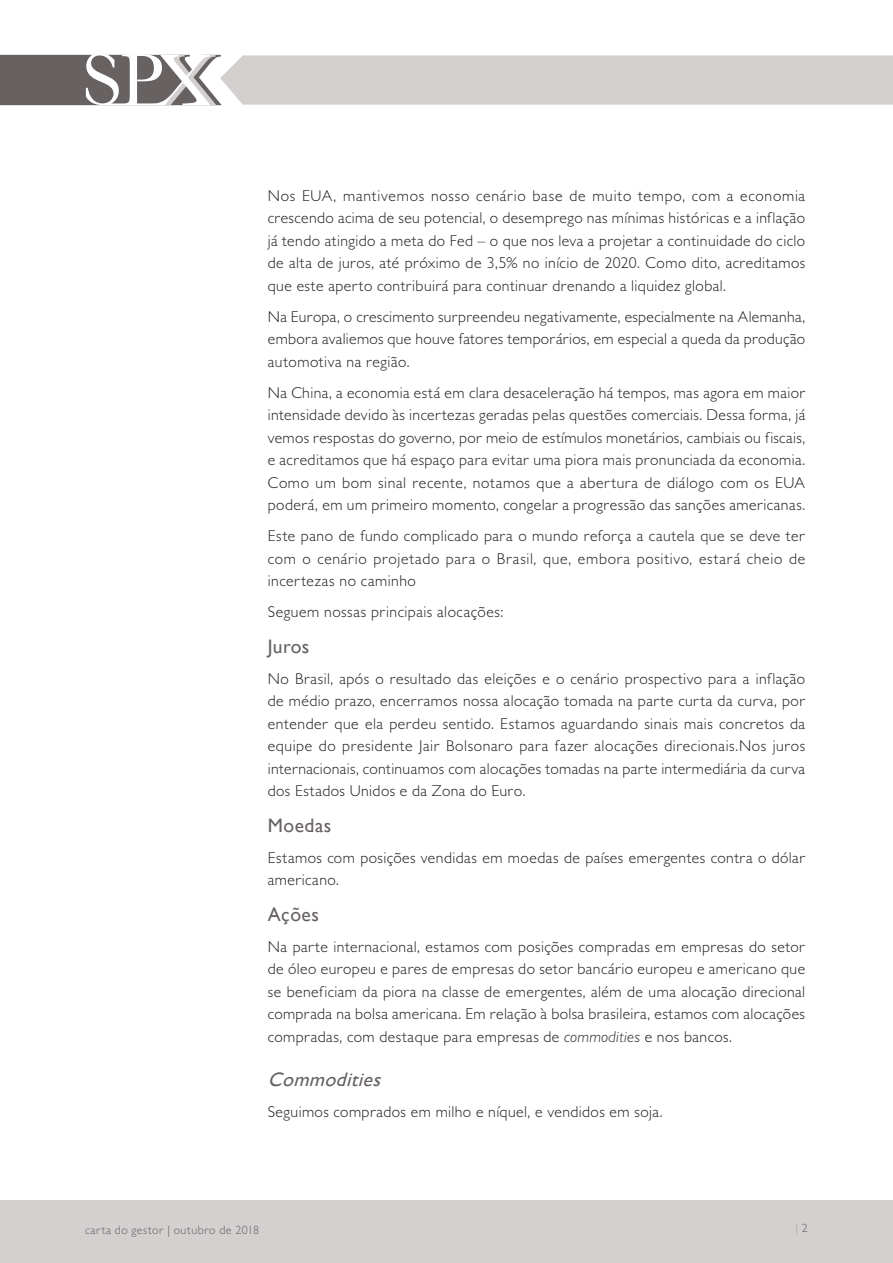
<style>
.page{position:relative;width:893px;height:1263px;background:#fff}
.page>*{position:absolute;margin:0;border:0;box-sizing:border-box;transform-origin:0 0}
.texto{font:19.5px "Gill Sans";letter-spacing:.025em;color:#676162}
.subtítulo{font:italic 19.5px "Gill Sans";color:#676162}
.texto-2{font:300 15.75px/22.5px "Gill Sans MT Pro";letter-spacing:.03em;color:#231f20;text-align:justify}
.t1{font:300 12px "Gill Sans MT Pro";letter-spacing:.045em;color:#676162}
.t2{font:300 12px "Gill Sans MT Pro";color:#a59fa0}
.s1{font-style:italic}
.s2{color:#676162}
</style>
<div class="page">
<div style="left:0;top:1200px;width:893px;height:63px;background:#d3d0d0"></div>
<svg style="left:0;top:54px;width:893px;height:51px"></svg>
<p class="texto-2" style="left:268px;top:184px;width:539px">Nos EUA, mantivemos nosso cenário base de muito tempo, com a economia crescendo acima de seu potencial, o desemprego nas mínimas históricas e a inflação já tendo atingido a meta do Fed – o que nos leva a projetar a continuidade do ciclo de alta de juros, até próximo de 3,5% no início de 2020. Como dito, acreditamos que este aperto contribuirá para continuar drenando a liquidez global.</p>
<p class="texto-2" style="left:268px;top:305px;width:539px">Na Europa, o crescimento surpreendeu negativamente, especialmente na Alemanha, embora avaliemos que houve fatores temporários, em especial a queda da produção automotiva na região.</p>
<p class="texto-2" style="left:268px;top:381px;width:539px">Na China, a economia está em clara desaceleração há tempos, mas agora em maior intensidade devido às incertezas geradas pelas questões comerciais. Dessa forma, já vemos respostas do governo, por meio de estímulos monetários, cambiais ou fiscais, e acreditamos que há espaço para evitar uma piora mais pronunciada da economia.<br>Como um bom sinal recente, notamos que a abertura de diálogo com os EUA poderá, em um primeiro momento, congelar a progressão das sanções americanas.</p>
<p class="texto-2" style="left:268px;top:524px;width:539px">Este pano de fundo complicado para o mundo reforça a cautela que se deve ter com o cenário projetado para o Brasil, que, embora positivo, estará cheio de incertezas no caminho</p>
<p class="texto-2" style="left:268px;top:600px;width:237px">Seguem nossas principais alocações:</p>
<p class="texto" style="left:268px;top:635px;width:43px">Juros</p>
<p class="texto-2" style="left:268px;top:667px;width:539px">No Brasil, após o resultado das eleições e o cenário prospectivo para a inflação de médio prazo, encerramos nossa alocação tomada na parte curta da curva, por entender que ela perdeu sentido. Estamos aguardando sinais mais concretos da equipe do presidente Jair Bolsonaro para fazer alocações direcionais.Nos juros internacionais, continuamos com alocações tomadas na parte intermediária da curva dos Estados Unidos e da Zona do Euro.</p>
<p class="texto" style="left:268px;top:814px;width:65px">Moedas</p>
<p class="texto-2" style="left:268px;top:846px;width:539px">Estamos com posições vendidas em moedas de países emergentes contra o dólar americano.</p>
<p class="texto" style="left:268px;top:903px;width:53px">Ações</p>
<p class="texto-2" style="left:268px;top:935px;width:539px">Na parte internacional, estamos com posições compradas em empresas do setor de óleo europeu e pares de empresas do setor bancário europeu e americano que se beneficiam da piora na classe de emergentes, além de uma alocação direcional comprada na bolsa americana. Em relação à bolsa brasileira, estamos com alocações compradas, com destaque para empresas de <span class="s1">commodities</span> e nos bancos.</p>
<p class="subtítulo" style="left:268px;top:1068px;width:120px">Commodities</p>
<p class="texto-2" style="left:268px;top:1100px;width:396px">Seguimos comprados em milho e níquel, e vendidos em soja.</p>
<p class="t1" style="left:85px;top:1222px;width:176px">carta do gestor | outubro de 2018</p>
<p class="t2" style="left:796px;top:1221px;width:14px">| <span class="s2">2</span></p>
</div>
